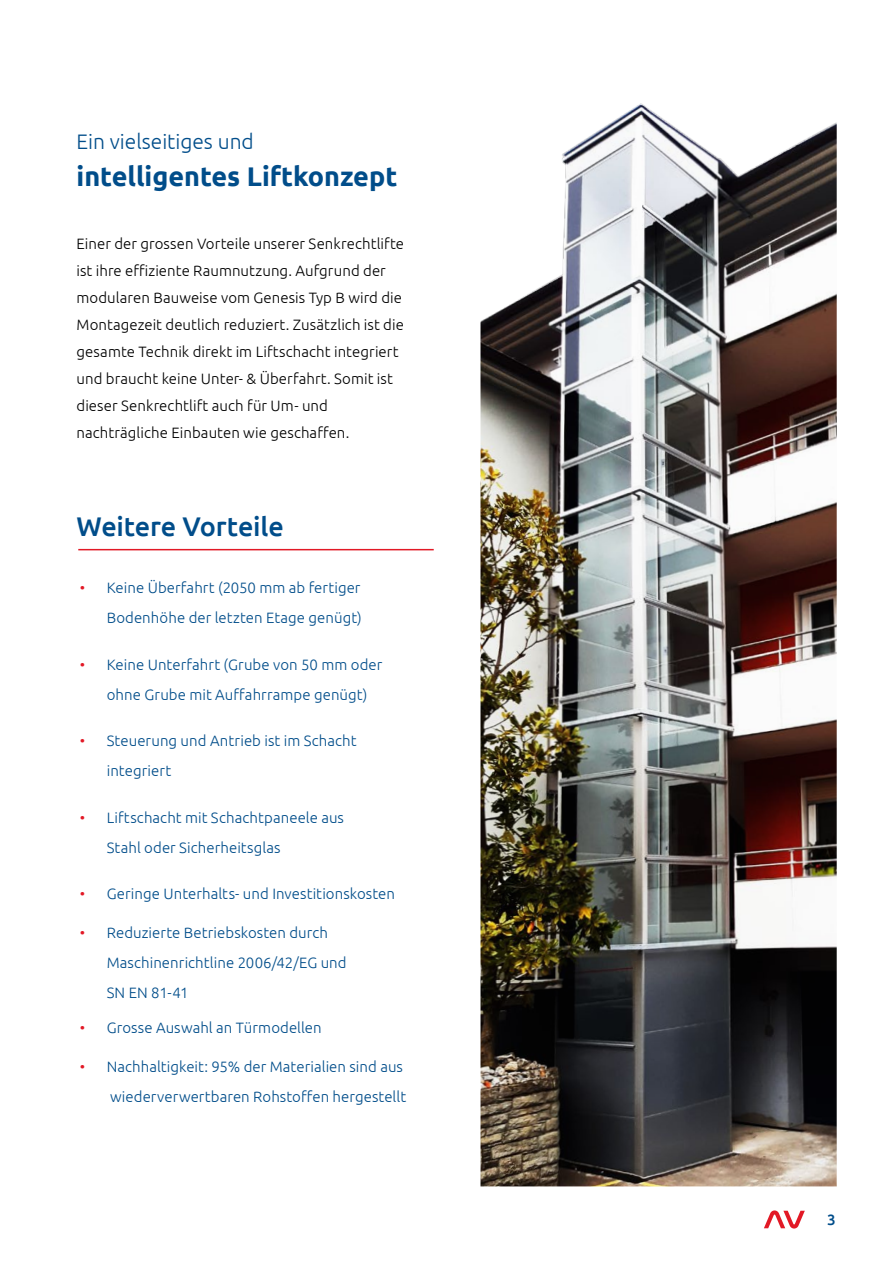
<style>
.page{position:relative;width:893px;height:1263px;background:#fff}
.page>*{position:absolute;margin:0;border:0;box-sizing:border-box;transform-origin:0 0}
.t1{font:700 27px "Ubuntu";color:#014d8a}
.GAR_Subheadline_11{font:500 27px "Ubuntu";letter-spacing:-.005em;color:#014d8a}
.t2{font:300 21px "Ubuntu";color:#014d8a}
.t3{font:300 15px/30px "Ubuntu";letter-spacing:.005em;color:#014d8a}
.GAR_Subheadline_11-2{font:300 15px/27px "Ubuntu";letter-spacing:.005em;color:#000}
.t4{font:500 15px "Ubuntu";color:#014d8a}
.s1{color:#e21926}
</style>
<div class="page">
<svg style="left:764px;top:1210px;width:41px;height:18px"></svg>
<hr style="left:78px;top:549px;width:356px;height:1px;background:#e21926">
<img style="left:480px;top:103px;width:357px;height:1083px">
<p class="t2" style="left:77px;top:129px;width:179px">Ein vielseitiges und</p>
<p class="t1" style="left:77px;top:160px;width:322px">intelligentes Liftkonzept</p>
<p class="GAR_Subheadline_11-2" style="left:77px;top:230px;width:329px">Einer der grossen Vorteile unserer Senkrechtlifte ist ihre effiziente Raumnutzung. Aufgrund der modularen Bauweise vom Genesis Typ B wird die Montagezeit deutlich reduziert. Zusätzlich ist die gesamte Technik direkt im Liftschacht integriert und braucht keine Unter- &amp; Überfahrt. Somit ist dieser Senkrechtlift auch für Um- und nachträgliche Einbauten wie geschaffen.</p>
<p class="GAR_Subheadline_11" style="left:77px;top:509px;width:209px">Weitere Vorteile</p>
<p class="t3" style="left:80px;top:572px;width:284px;text-align:right"><span class="s1">•</span> Keine Überfahrt (2050 mm ab fertiger<br>Bodenhöhe der letzten Etage genügt)</p>
<p class="t3" style="left:107px;top:649px;width:277px;text-indent:-27px"><span class="s1">•</span> Keine Unterfahrt (Grube von 50 mm oder ohne Grube mit Auffahrrampe genügt)</p>
<p class="t3" style="left:107px;top:726px;width:251px;text-indent:-27px"><span class="s1">•</span> Steuerung und Antrieb ist im Schacht integriert</p>
<p class="t3" style="left:107px;top:802px;width:239px;text-indent:-27px"><span class="s1">•</span> Liftschacht mit Schachtpaneele aus<br>Stahl oder Sicherheitsglas</p>
<p class="t3" style="left:80px;top:879px;width:317px"><span class="s1">•</span> Geringe Unterhalts- und Investitionskosten</p>
<p class="t3" style="left:107px;top:917px;width:241px;text-indent:-27px"><span class="s1">•</span> Reduzierte Betriebskosten durch<br>Maschinenrichtline 2006/42/EG und<br>SN EN 81-41</p>
<p class="t3" style="left:80px;top:1013px;width:243px"><span class="s1">•</span> Grosse Auswahl an Türmodellen</p>
<p class="t3" style="left:80px;top:1051px;width:328px;text-align:right"><span class="s1">•</span> Nachhaltigkeit: 95% der Materialien sind aus wiederverwertbaren Rohstoffen hergestellt</p>
<p class="t4" style="left:827px;top:1210px;width:10px">3</p>
</div>
